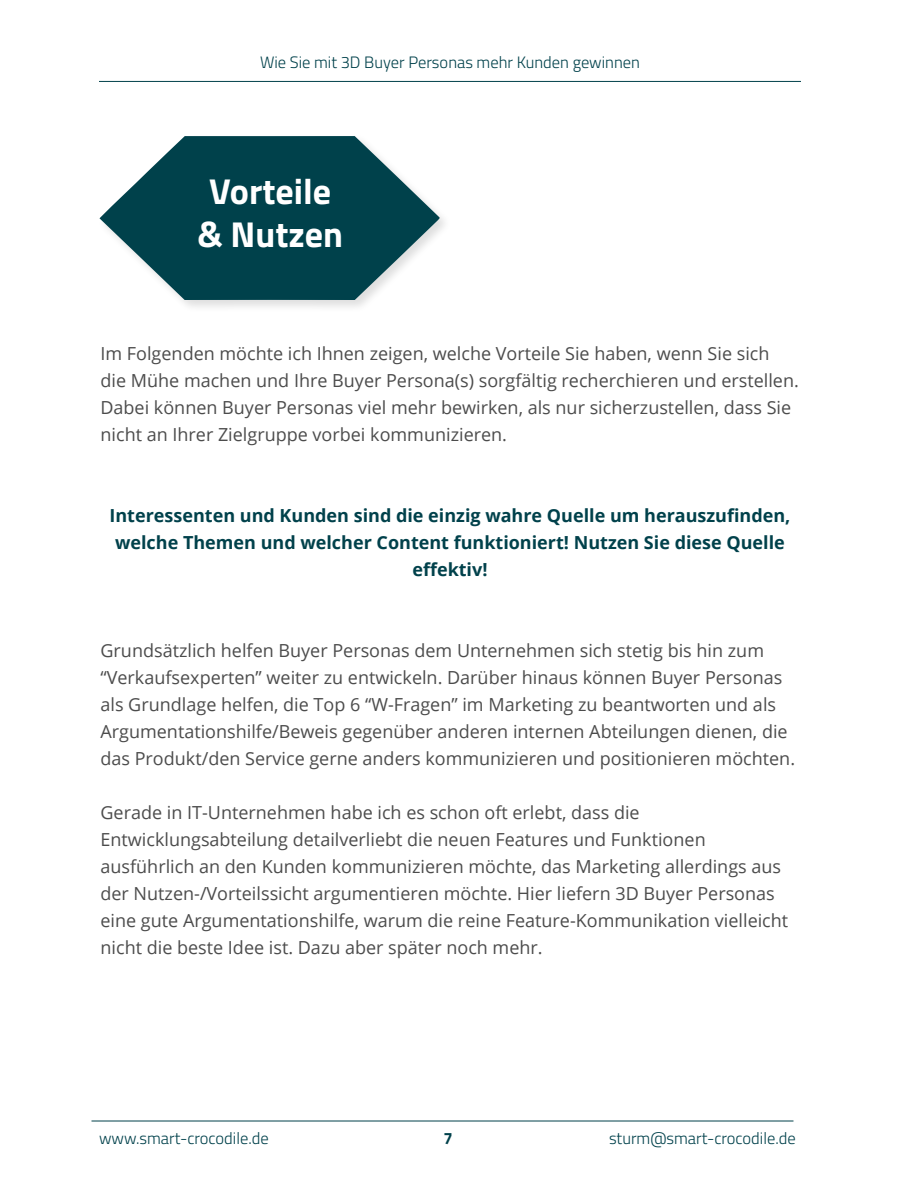
<style>
.page{position:relative;width:900px;height:1200px;background:#fff}
.page>*{position:absolute;margin:0;border:0;box-sizing:border-box;transform-origin:0 0}
.t1{font:700 36px/43.2px "Titillium Web";color:#fff;text-align:center}
.Case_study_-_URL{font:18px/27px "Open Sans";color:#4c4c4c}
.Case_study_-_URL-2{font:700 18px/27px "Open Sans";color:#00414b;text-align:center}
.t2{font:300 16.5px "Titillium Web";color:#00414b}
.t3{font:700 16.5px "Titillium Web";color:#00414b}
</style>
<div class="page">
<hr style="left:92px;top:1121px;width:701px;height:1px;background:#00414b">
<hr style="left:99px;top:81px;width:702px;height:1px;background:#00414b">
<div style="left:98px;top:133px;width:354px;height:180px;background:#000;opacity:.13"></div>
<svg style="left:100px;top:136px;width:341px;height:164px;fill:#00414b"></svg>
<p class="t2" style="left:260px;top:50px;width:381px">Wie Sie mit 3D Buyer Personas mehr Kunden gewinnen</p>
<p class="t1" style="left:197px;top:168px;width:147px">Vorteile &amp; Nutzen</p>
<p class="Case_study_-_URL" style="left:100px;top:340px;width:700px">Im Folgenden möchte ich Ihnen zeigen, welche Vorteile Sie haben, wenn Sie sich die Mühe machen und Ihre Buyer Persona(s) sorgfältig recherchieren und erstellen.<br>Dabei können Buyer Personas viel mehr bewirken, als nur sicherzustellen, dass Sie nicht an Ihrer Zielgruppe vorbei kommunizieren.</p>
<p class="Case_study_-_URL-2" style="left:110px;top:502px;width:682px">Interessenten und Kunden sind die einzig wahre Quelle um herauszufinden, welche Themen und welcher Content funktioniert! Nutzen Sie diese Quelle effektiv!</p>
<p class="Case_study_-_URL" style="left:100px;top:637px;width:696px">Grundsätzlich helfen Buyer Personas dem Unternehmen sich stetig bis hin zum “Verkaufsexperten” weiter zu entwickeln. Darüber hinaus können Buyer Personas als Grundlage helfen, die Top 6 “W-Fragen” im Marketing zu beantworten und als Argumentationshilfe/Beweis gegenüber anderen internen Abteilungen dienen, die das Produkt/den Service gerne anders kommunizieren und positionieren möchten.</p>
<p class="Case_study_-_URL" style="left:100px;top:799px;width:689px">Gerade in IT-Unternehmen habe ich es schon oft erlebt, dass die Entwicklungsabteilung detailverliebt die neuen Features und Funktionen ausführlich an den Kunden kommunizieren möchte, das Marketing allerdings aus der Nutzen-/Vorteilssicht argumentieren möchte. Hier liefern 3D Buyer Personas eine gute Argumentationshilfe, warum die reine Feature-Kommunikation vielleicht nicht die beste Idee ist. Dazu aber später noch mehr.</p>
<p class="t2" style="left:99px;top:1127px;width:171px">www.smart-crocodile.de</p>
<p class="t3" style="left:443px;top:1126px;width:11px">7</p>
<p class="t2" style="left:609px;top:1127px;width:188px">sturm@smart-crocodile.de</p>
</div>
